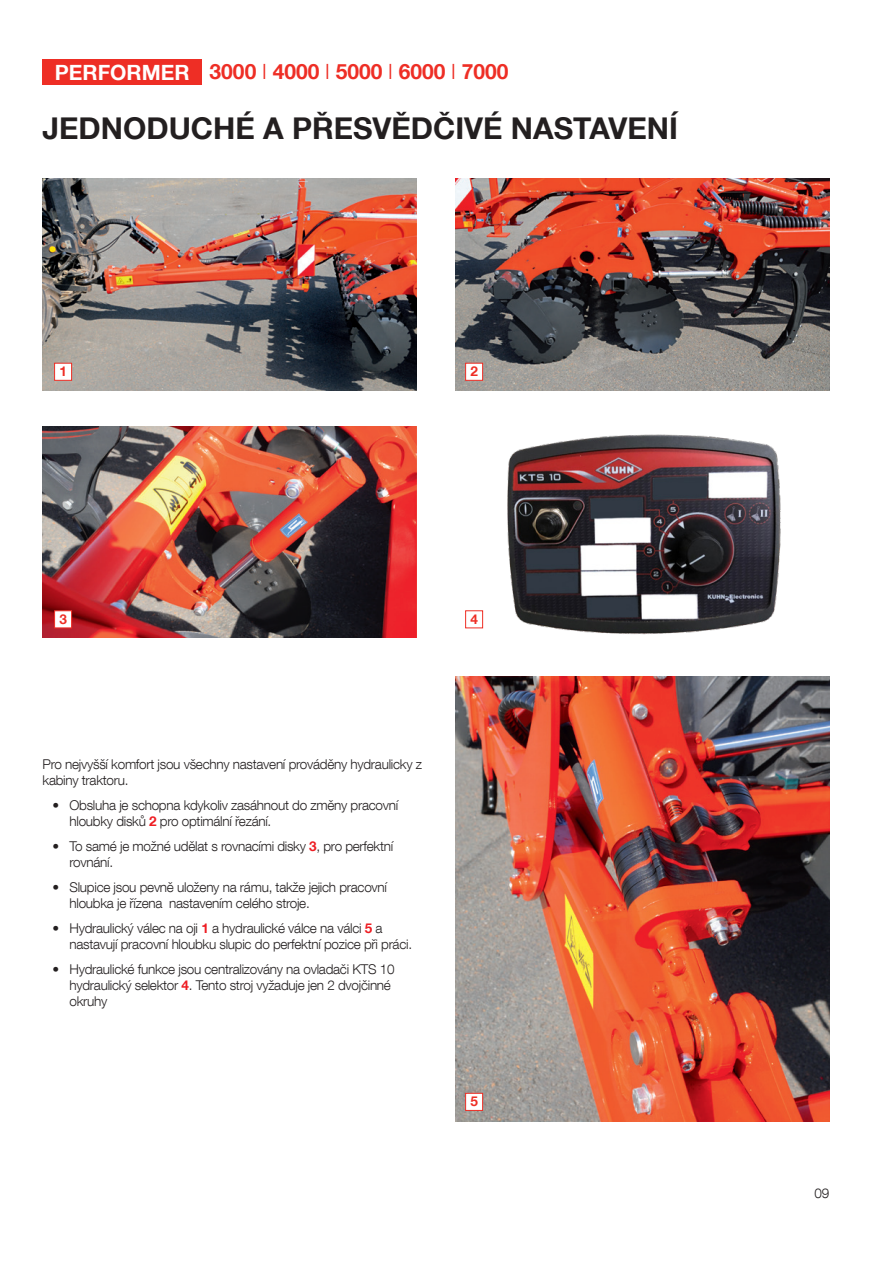
<style>
.page{position:relative;width:893px;height:1263px;background:#fff}
.page>*{position:absolute;margin:0;border:0;box-sizing:border-box;transform-origin:0 0}
.t1{font:700 30px "Helvetica Neue LT Com";color:#231f20}
.t2{font:700 21px "Helvetica Neue LT Com";color:#ee2e25}
.t3{font:700 21px "Helvetica Neue LT Com";color:#fff}
.t4{font:300 13.5px/16.2px "Helvetica Neue LT Com";letter-spacing:-.02em;color:#231f20}
.t5{font:700 13.5px "Helvetica Neue LT Com";color:#ee2e25}
.s1{font-weight:300}
.s2{font-weight:700;color:#ee1d23}
</style>
<div class="page">
<div style="left:43px;top:60px;width:159px;height:25px;background:#ee2e25"></div>
<img style="left:43px;top:179px;width:373px;height:211px">
<img style="left:455px;top:179px;width:374px;height:211px">
<img style="left:455px;top:676px;width:374px;height:446px">
<img style="left:43px;top:426px;width:373px;height:212px">
<img style="left:465px;top:434px;width:316px;height:201px">
<div style="left:54px;top:363px;width:18px;height:17px;background:#fff;border:1px solid #ee2e25"></div>
<div style="left:465px;top:363px;width:18px;height:17px;background:#fff;border:1px solid #ee2e25"></div>
<div style="left:54px;top:611px;width:18px;height:17px;background:#fff;border:1px solid #ee2e25"></div>
<div style="left:465px;top:611px;width:18px;height:17px;background:#fff;border:1px solid #ee2e25"></div>
<div style="left:465px;top:1093px;width:18px;height:17px;background:#fff;border:1px solid #ee2e25"></div>
<p class="t3" style="left:55px;top:59px;width:136px">PERFORMER</p>
<p class="t2" style="left:210px;top:59px;width:300px">3000 <span class="s1">I</span> 4000 <span class="s1">I</span> 5000 <span class="s1">I</span> 6000 <span class="s1">I</span> 7000</p>
<p class="t1" style="left:43px;top:110px;width:637px">JEDNODUCHÉ A PŘESVĚDČIVÉ NASTAVENÍ</p>
<p class="t5" style="left:59px;top:363px;width:9px">1</p>
<p class="t5" style="left:470px;top:363px;width:9px">2</p>
<p class="t5" style="left:59px;top:610px;width:9px">3</p>
<p class="t5" style="left:470px;top:610px;width:9px">4</p>
<p class="t4" style="left:43px;top:756px;width:381px">Pro nejvyšší komfort jsou všechny nastavení prováděny hydraulicky z kabiny traktoru.</p>
<p class="t4" style="left:70px;top:797px;width:330px;text-indent:-17px">• Obsluha je schopna kdykoliv zasáhnout do změny pracovní hloubky disků <span class="s2">2</span> pro optimální řezání.</p>
<p class="t4" style="left:70px;top:838px;width:325px;text-indent:-17px">• To samé je možné udělat s rovnacími disky <span class="s2">3</span>, pro perfektní rovnání.</p>
<p class="t4" style="left:70px;top:879px;width:319px;text-indent:-17px">• Slupice jsou pevně uloženy na rámu, takže jejich pracovní hloubka je řízena nastavením celého stroje.</p>
<p class="t4" style="left:70px;top:920px;width:344px;text-indent:-17px">• Hydraulický válec na oji <span class="s2">1</span> a hydraulické válce na válci <span class="s2">5</span> a nastavují pracovní hloubku slupic do perfektní pozice při práci.</p>
<p class="t4" style="left:70px;top:960px;width:326px;text-indent:-17px">• Hydraulické funkce jsou centralizovány na ovladači KTS 10 hydraulický selektor <span class="s2">4</span>. Tento stroj vyžaduje jen 2 dvojčinné okruhy</p>
<p class="t5" style="left:470px;top:1093px;width:9px">5</p>
<p class="t4" style="left:814px;top:1185px;width:16px">09</p>
</div>
